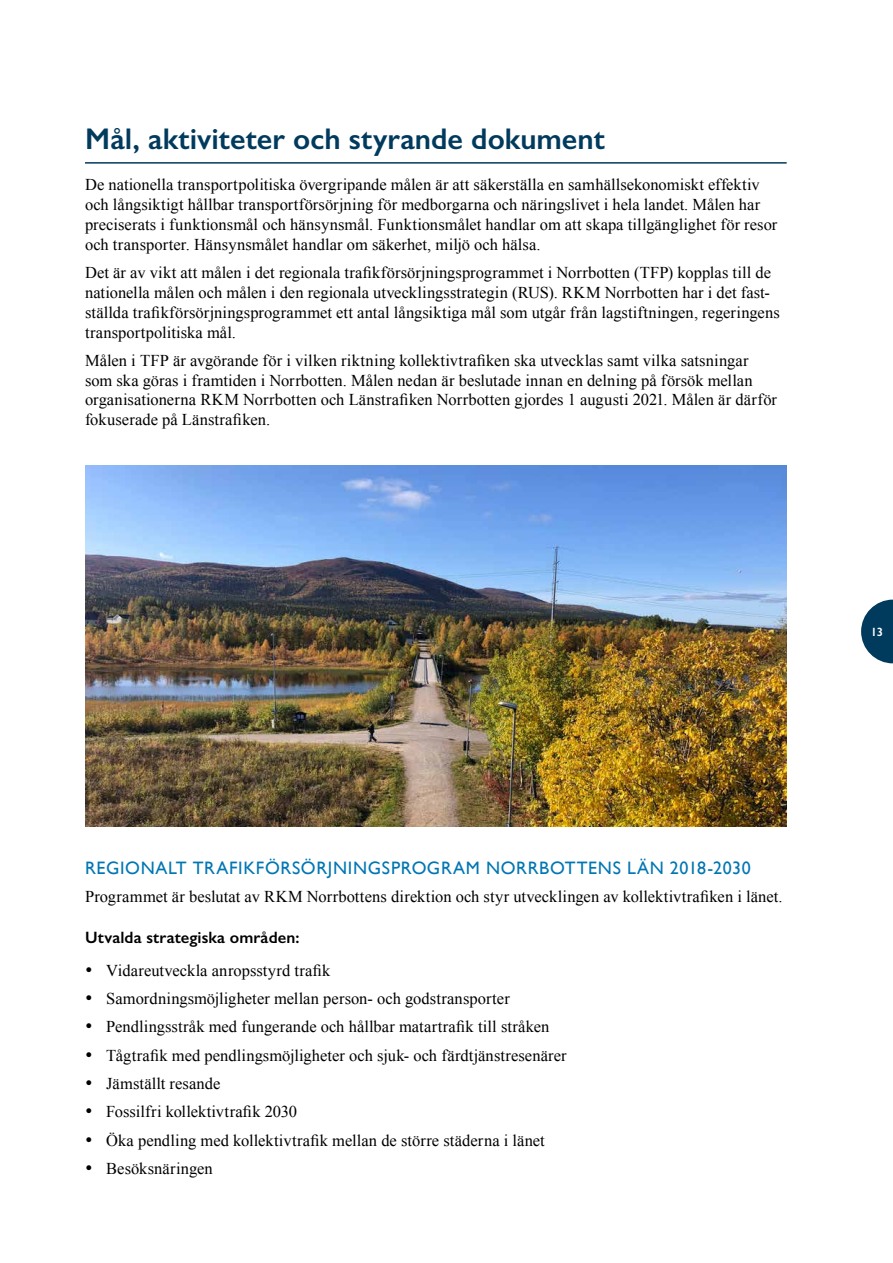
<style>
.page{position:relative;width:893px;height:1263px;background:#fff}
.page>*{position:absolute;margin:0;border:0;box-sizing:border-box;transform-origin:0 0}
.t1{font:600 30px "Gill Sans";color:#003a5d}
.t2{font:18px "Gill Sans";letter-spacing:.035em;color:#0076b3}
.t3{font:16.5px/19.8px "Times New Roman";letter-spacing:.005em;color:#000}
.t4{font:600 16.5px "Gill Sans";letter-spacing:.005em;color:#000}
.t5{font:600 12px "Gill Sans";color:#fff}
</style>
<div class="page">
<svg style="left:861px;top:600px;width:32px;height:63px"></svg>
<hr style="left:85px;top:162px;width:702px;height:2px;background:#003a5d">
<img style="left:85px;top:465px;width:702px;height:362px">
<h1 class="t1" style="left:85px;top:121px;width:521px">Mål, aktiviteter och styrande dokument</h1>
<p class="t3" style="left:85px;top:175px;width:694px">De nationella transportpolitiska övergripande målen är att säkerställa en samhällsekonomiskt effektiv och långsiktigt hållbar transportförsörjning för medborgarna och näringslivet i hela landet. Målen har preciserats i funktionsmål och hänsynsmål. Funktionsmålet handlar om att skapa tillgänglighet för resor och transporter. Hänsynsmålet handlar om säkerhet, miljö och hälsa.</p>
<p class="t3" style="left:85px;top:262px;width:696px">Det är av vikt att målen i det regionala trafikförsörjningsprogrammet i Norrbotten (TFP) kopplas till de nationella målen och målen i den regionala utvecklingsstrategin (RUS). RKM Norrbotten har i det fast&shy;ställda trafikförsörjningsprogrammet ett antal långsiktiga mål som utgår från lagstiftningen, regeringens transportpolitiska mål.</p>
<p class="t3" style="left:85px;top:350px;width:693px">Målen i TFP är avgörande för i vilken riktning kollektivtrafiken ska utvecklas samt vilka satsningar som ska göras i framtiden i Norrbotten. Målen nedan är beslutade innan en delning på försök mellan organisationerna RKM Norrbotten och Länstrafiken Norrbotten gjordes 1 augusti 2021. Målen är därför fokuserade på Länstrafiken.</p>
<p class="t2" style="left:85px;top:857px;width:667px">REGIONALT TRAFIKFÖRSÖRJNINGSPROGRAM NORRBOTTENS LÄN 2018-2030</p>
<p class="t3" style="left:85px;top:886px;width:699px">Programmet är beslutat av RKM Norrbottens direktion och styr utvecklingen av kollektivtrafiken i länet.</p>
<p class="t4" style="left:85px;top:928px;width:216px">Utvalda strategiska områden:</p>
<p class="t3" style="left:85px;top:960px;width:247px">• Vidareutveckla anropsstyrd trafik</p>
<p class="t3" style="left:85px;top:988px;width:426px">• Samordningsmöjligheter mellan person- och godstransporter</p>
<p class="t3" style="left:85px;top:1017px;width:466px">• Pendlingsstråk med fungerande och hållbar matartrafik till stråken</p>
<p class="t3" style="left:85px;top:1045px;width:483px">• Tågtrafik med pendlingsmöjligheter och sjuk- och färdtjänstresenärer</p>
<p class="t3" style="left:85px;top:1073px;width:137px">• Jämställt resande</p>
<p class="t3" style="left:85px;top:1102px;width:214px">• Fossilfri kollektivtrafik 2030</p>
<p class="t3" style="left:85px;top:1130px;width:461px">• Öka pendling med kollektivtrafik mellan de större städerna i länet</p>
<p class="t3" style="left:85px;top:1158px;width:129px">• Besöksnäringen</p>
<p class="t5" style="left:871px;top:624px;width:14px">13</p>
</div>
